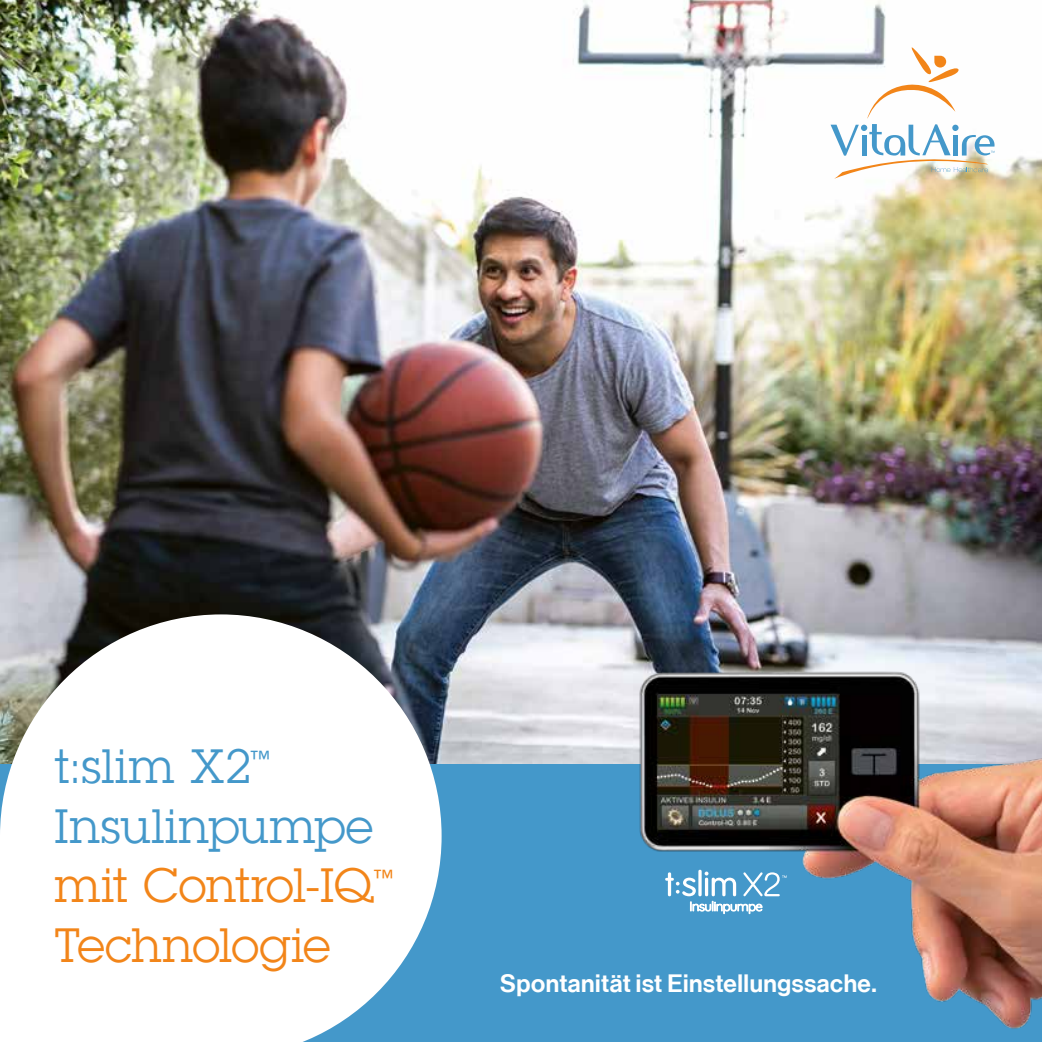
<style>
.page{position:relative;width:1042px;height:1042px;background:#fff}
.page>*{position:absolute;margin:0;border:0;box-sizing:border-box;transform-origin:0 0}
.t1{font:46.73px/59.5px "Lubalin Graph Std";letter-spacing:.005em;color:#f28519}
.t2{font:24.5px "N Haas Grotesk DS Std 65 Md";letter-spacing:.02em;color:#fff}
.t3{font:13.12px "Quicksand";letter-spacing:-.05em;color:#fff}
.s1{color:#4498ca}
</style>
<div class="page">
<img style="left:0;top:0;width:1042px;height:764px">
<div style="left:0;top:764px;width:1042px;height:278px;background:#4498ca"></div>
<svg style="left:830px;top:47px;width:164px;height:132px"></svg>
<svg style="left:0;top:614px;width:441px;height:428px;fill:#fff"></svg>
<img style="left:619px;top:655px;width:423px;height:374px">
<p class="t1" style="left:55px;top:736px;width:342px"><span class="s1">t:slim X2</span><sup>™<br></sup><span class="s1">Insulinpumpe </span>mit Control-IQ<sup>™<br></sup>Technologie</p>
<p class="t3" style="left:689px;top:896px;width:75px">Insulinpumpe</p>
<p class="t2" style="left:500px;top:969px;width:378px">Spontanität ist Einstellungssache.</p>
</div>
